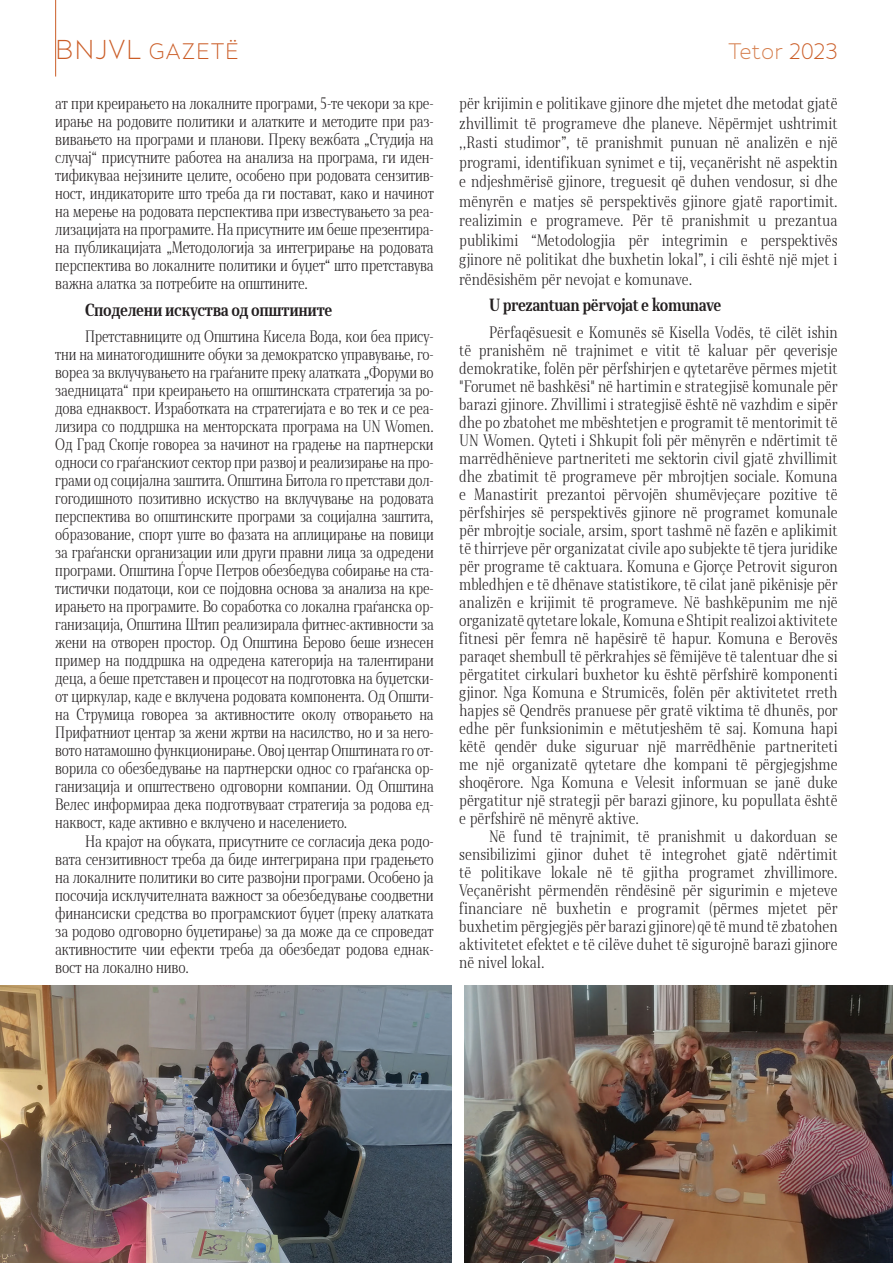
<style>
.page{position:relative;width:893px;height:1263px;background:#fff}
.page>*{position:absolute;margin:0;border:0;box-sizing:border-box;transform-origin:0 0}
.t1{font:300 21px "Skola Sans";letter-spacing:.035em;color:#cb5d27}
.t2{font:300 21px "Skola Sans";letter-spacing:-.015em;color:#d6804f}
.t3{font:700 16.5px "Skola Serif Cn";letter-spacing:-.02em;color:#231f20}
.t4{font:300 15.45px/18px "Skola Serif Cn";letter-spacing:-.01em;color:#231f20;text-align:justify}
.s1{font-size:25.5px}
.s2{color:#cb5d27}
</style>
<div class="page">
<hr style="left:55px;top:0;width:1px;height:77px;background:#cb5d27">
<img style="left:464px;top:985px;width:429px;height:278px">
<img style="left:0;top:985px;width:452px;height:278px">
<h1 class="t1" style="left:55px;top:39px;width:185px"><span class="s1">BNJVL</span> GAZETË</h1>
<h1 class="t2" style="left:728px;top:39px;width:111px">Tetor <span class="s2">2023</span></h1>
<p class="t4" style="left:55px;top:95px;width:380px">ат при креирањето на локалните програми, 5-те чекори за кре&shy;ирање на родовите политики и алатките и методите при раз&shy;вивањето на програми и планови. Преку вежбата „Студија на случај“ присутните работеа на анализа на програма, ги иден&shy;тификуваа нејзините целите, особено при родовата сензитив&shy;ност, индикаторите што треба да ги постават, како и начинот на мерење на родовата перспектива при известувањето за реа&shy;лизацијата на програмите. На присутните им беше презентира&shy;на публикацијата „Методологија за интегрирање на родовата перспектива во локалните политики и буџет“ што претставува важна алатка за потребите на општините.</p>
<p class="t3" style="left:85px;top:300px;width:249px">Споделени искуства од општините</p>
<p class="t4" style="left:55px;top:328px;width:380px;text-indent:30px">Претставниците од Општина Кисела Вода, кои беа прису&shy;тни на минатогодишните обуки за демократско управување, го&shy;вореа за вклучувањето на граѓаните преку алатката „Форуми во заедницата“ при креирањето на општинската стратегија за ро&shy;дова еднаквост. Изработката на стратегијата е во тек и се реа&shy;лизира со поддршка на менторската програма на UN Women.<br>Од Град Скопје говореа за начинот на градење на партнерски односи со граѓанскиот сектор при развој и реализирање на про&shy;грами од социјална заштита. Општина Битола го претстави дол&shy;гогодишното позитивно искуство на вклучување на родовата перспектива во општинските програми за социјална заштита, образование, спорт уште во фазата на аплицирање на повици за граѓански организации или други правни лица за одредени програми. Општина Ѓорче Петров обезбедува собирање на ста&shy;тистички податоци, кои се појдовна основа за анализа на кре&shy;ирањето на програмите. Во соработка со локална граѓанска ор&shy;ганизација, Општина Штип реализирала фитнес-активности за жени на отворен простор. Од Општина Берово беше изнесен пример на поддршка на одредена категорија на талентирани деца, а беше претставен и процесот на подготовка на буџетски&shy;от циркулар, каде е вклучена родовата компонента. Од Општи&shy;на Струмица говореа за активностите околу отворањето на Прифатниот центар за жени жртви на насилство, но и за него&shy;вото натамошно функционирање. Овој центар Општината го от&shy;ворила со обезбедување на партнерски однос со граѓанска ор&shy;ганизација и општествено одговорни компании. Од Општина Велес информираа дека подготвуваат стратегија за родова ед&shy;наквост, каде активно е вклучено и населението.</p>
<p class="t4" style="left:55px;top:832px;width:380px;text-indent:30px">На крајот на обуката, присутните се согласија дека родо&shy;вата сензитивност треба да биде интегрирана при градењето на локалните политики во сите развојни програми. Особено ја посочија исклучителната важност за обезбедување соодветни финансиски средства во програмскиот буџет (преку алатката за родово одговорно буџетирање) за да може да се спроведат активностите чии ефекти треба да обезбедат родова еднак&shy;вост на локално ниво.</p>
<p class="t4" style="left:459px;top:94px;width:380px;line-height:19.5px">për krijimin e politikave gjinore dhe mjetet dhe metodat gjatë zhvillimit të programeve dhe planeve. Nëpërmjet ushtrimit ,,Rasti studimor”, të pranishmit punuan në analizën e një programi, identifikuan synimet e tij, veçanërisht në aspektin e ndjeshmërisë gjinore, treguesit që duhen vendosur, si dhe mënyrën e matjes së perspektivës gjinore gjatë raportimit. realizimin e programeve. Për të pranishmit u prezantua publikimi “Metodologjia për integrimin e perspektivës gjinore në politikat dhe buxhetin lokal”, i cili është një mjet i rëndësishëm për nevojat e komunave.</p>
<p class="t3" style="left:489px;top:296px;width:234px">U prezantuan përvojat e komunave</p>
<p class="t4" style="left:459px;top:323px;width:380px;text-indent:30px">Përfaqësuesit e Komunës së Kisella Vodës, të cilët ishin të pranishëm në trajnimet e vitit të kaluar për qeverisje demokratike, folën për përfshirjen e qytetarëve përmes mjetit "Forumet në bashkësi" në hartimin e strategjisë komunale për barazi gjinore. Zhvillimi i strategjisë është në vazhdim e sipër dhe po zbatohet me mbështetjen e programit të mentorimit të UN Women. Qyteti i Shkupit foli për mënyrën e ndërtimit të marrëdhënieve partneriteti me sektorin civil gjatë zhvillimit dhe zbatimit të programeve për mbrojtjen sociale. Komuna e Manastirit prezantoi përvojën shumëvjeçare pozitive të përfshirjes së perspektivës gjinore në programet komunale për mbrojtje sociale, arsim, sport tashmë në fazën e aplikimit të thirrjeve për organizatat civile apo subjekte të tjera juridike për programe të caktuara. Komuna e Gjorçe Petrovit siguron mbledhjen e të dhënave statistikore, të cilat janë pikënisje për analizën e krijimit të programeve. Në bashkëpunim me një organizatë qytetare lokale, Komuna e Shtipit realizoi aktivitete fitnesi për femra në hapësirë të hapur. Komuna e Berovës paraqet shembull të përkrahjes së fëmijëve të talentuar dhe si përgatitet cirkulari buxhetor ku është përfshirë komponenti gjinor. Nga Komuna e Strumicës, folën për aktivitetet rreth hapjes së Qendrës pranuese për gratë viktima të dhunës, por edhe për funksionimin e mëtutjeshëm të saj. Komuna hapi këtë qendër duke siguruar një marrëdhënie partneriteti me një organizatë qytetare dhe kompani të përgjegjshme shoqërore. Nga Komuna e Velesit informuan se janë duke përgatitur një strategji për barazi gjinore, ku popullata është e përfshirë në mënyrë aktive.</p>
<p class="t4" style="left:459px;top:827px;width:380px;text-indent:30px">Në fund të trajnimit, të pranishmit u dakorduan se sensibilizimi gjinor duhet të integrohet gjatë ndërtimit të politikave lokale në të gjitha programet zhvillimore.<br>Veçanërisht përmendën rëndësinë për sigurimin e mjeteve financiare në buxhetin e programit (përmes mjetet për buxhetim përgjegjës për barazi gjinore) që të mund të zbatohen aktivitetet efektet e të cilëve duhet të sigurojnë barazi gjinore në nivel lokal.</p>
</div>
